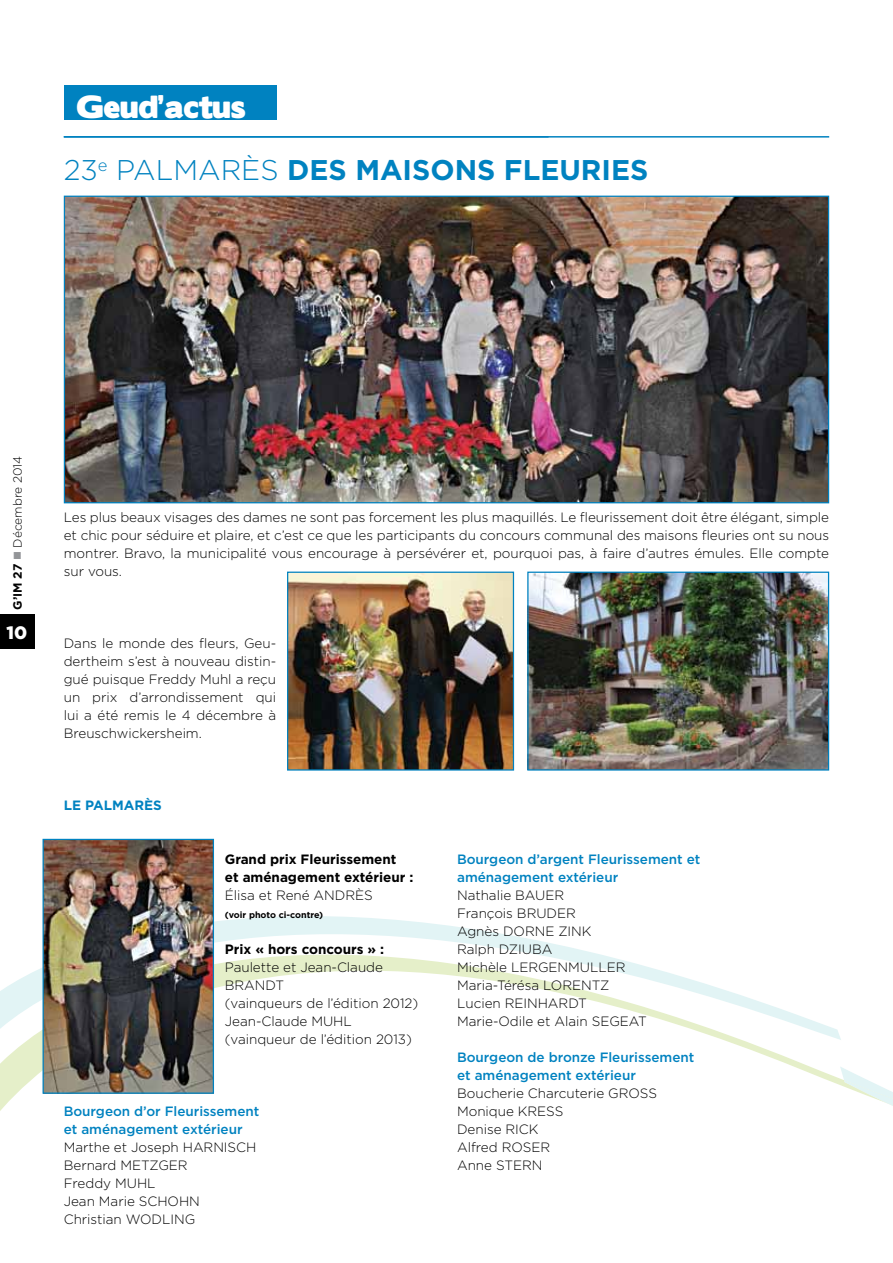
<style>
.page{position:relative;width:893px;height:1263px;background:#fff}
.page>*{position:absolute;margin:0;border:0;box-sizing:border-box;transform-origin:0 0}
.t1{font:700 28.5px "Gotham";color:#0082c0}
.t2{font:28.5px "Boris Black Bloxx";color:#fff}
.t3{font:300 28.5px "Gotham";color:#0082c0}
.t4{font:900 18px "Gotham";color:#fff}
.t5{font:300 13.5px/18px "Gotham";letter-spacing:-.005em;color:#000}
.t6{font:500 13.5px/18px "Gotham";letter-spacing:-.005em;color:#0082c0}
.t7{font:700 13.5px/18px "Gotham";letter-spacing:-.005em;color:#000}
.t8{font:700 13.5px "Gotham";color:#0082c0}
.t9{font:300 12px "Gotham";color:#000}
.t10{font:700 9px "Gotham";letter-spacing:-.005em;color:#000}
.s1{font-weight:300}
.s2{font-weight:700}
.s3{color:#939598}
</style>
<div class="page">
<svg style="left:0;top:1044px;width:840px;height:67px"></svg>
<svg style="left:0;top:916px;width:841px;height:128px"></svg>
<svg style="left:840px;top:1067px;width:53px;height:39px"></svg>
<div style="left:0;top:614px;width:34px;height:34px;background:#000"></div>
<hr style="left:64px;top:136px;width:765px;height:2px;background:#0082c0">
<div style="left:64px;top:85px;width:212px;height:34px;background:#0082c0"></div>
<img style="left:66px;top:198px;width:761px;height:303px">
<img style="left:529px;top:574px;width:298px;height:195px">
<div style="left:527px;top:572px;width:302px;height:199px;border:1px solid #0082c0"></div>
<img style="left:289px;top:574px;width:223px;height:195px">
<div style="left:287px;top:572px;width:227px;height:199px;border:1px solid #0082c0"></div>
<img style="left:45px;top:841px;width:167px;height:251px">
<div style="left:43px;top:839px;width:171px;height:255px;border:1px solid #0082c0"></div>
<h1 class="t2" style="left:77px;top:86px;width:171px">Geud’actus</h1>
<h1 class="t3" style="left:64px;top:152px;width:74px">23<sup>e</sup> palmar</h1>
<h1 class="t1" style="left:241px;top:153px;width:66px"><span class="s1">ès</span> des</h1>
<h1 class="t1" style="left:355px;top:153px;width:19px">mais</h1>
<h1 class="t1" style="left:430px;top:153px;width:111px">ons fleuries</h1>
<p class="t9" style="left:10px;top:610px;width:155px;rotate:-90deg"><span class="s2">G’IM 27</span> <span class="s3">■</span> Décembre 2014</p>
<h2 class="t4" style="left:7px;top:621px;width:22px">10</h2>
<p class="t5" style="left:64px;top:508px;width:767px;text-align:justify">Les plus beaux visages des dames ne sont pas forcement les plus maquillés. Le fleurissement doit être élégant, simple et chic pour séduire et plaire, et c’est ce que les participants du concours communal des maisons fleuries ont su nous montrer. Bravo, la municipalité vous encourage à persévérer et, pourquoi pas, à faire d’autres émules. Elle compte sur vous.</p>
<p class="t5" style="left:64px;top:634px;width:214px;text-align:justify">Dans le monde des fleurs, Geu&shy;dertheim s’est à nouveau distin&shy;gué puisque Freddy Muhl a reçu un prix d’arrondissement qui lui a été remis le 4 décembre à Breuschwickersheim.</p>
<p class="t8" style="left:64px;top:797px;width:32px">Le palmarès</p>
<p class="t7" style="left:225px;top:850px;width:190px">Grand prix Fleurissement et aménagement extérieur :</p>
<p class="t5" style="left:225px;top:886px;width:149px">Élisa et René ANDRÈS</p>
<p class="t10" style="left:225px;top:909px;width:100px">(voir photo ci-contre)</p>
<p class="t7" style="left:225px;top:940px;width:161px">Prix « hors concours » :</p>
<p class="t5" style="left:225px;top:958px;width:195px">Paulette et Jean-Claude<br>BRANDT<br>(vainqueurs de l’édition 2012)<br>Jean-Claude MUHL (vainqueur de l’édition 2013)</p>
<p class="t6" style="left:64px;top:1102px;width:197px">Bourgeon d’or Fleurissement et aménagement extérieur</p>
<p class="t5" style="left:64px;top:1138px;width:194px">Marthe et Joseph HARNISCH<br>Bernard METZGER<br>Freddy MUHL<br>Jean Marie SCHOHN<br>Christian WODLING</p>
<p class="t6" style="left:457px;top:850px;width:245px">Bourgeon d’argent Fleurissement et aménagement extérieur</p>
<p class="t5" style="left:457px;top:886px;width:191px">Nathalie BAUER<br>François BRUDER<br>Agnès DORNE ZINK<br>Ralph DZIUBA<br>Michèle LERGENMULLER<br>Maria-Térésa LORENTZ<br>Lucien REINHARDT<br>Marie-Odile et Alain SEGEAT</p>
<p class="t6" style="left:457px;top:1048px;width:239px">Bourgeon de bronze Fleurissement et aménagement extérieur</p>
<p class="t5" style="left:457px;top:1084px;width:201px">Boucherie Charcuterie GROSS<br>Monique KRESS<br>Denise RICK<br>Alfred ROSER<br>Anne STERN</p>
</div>
